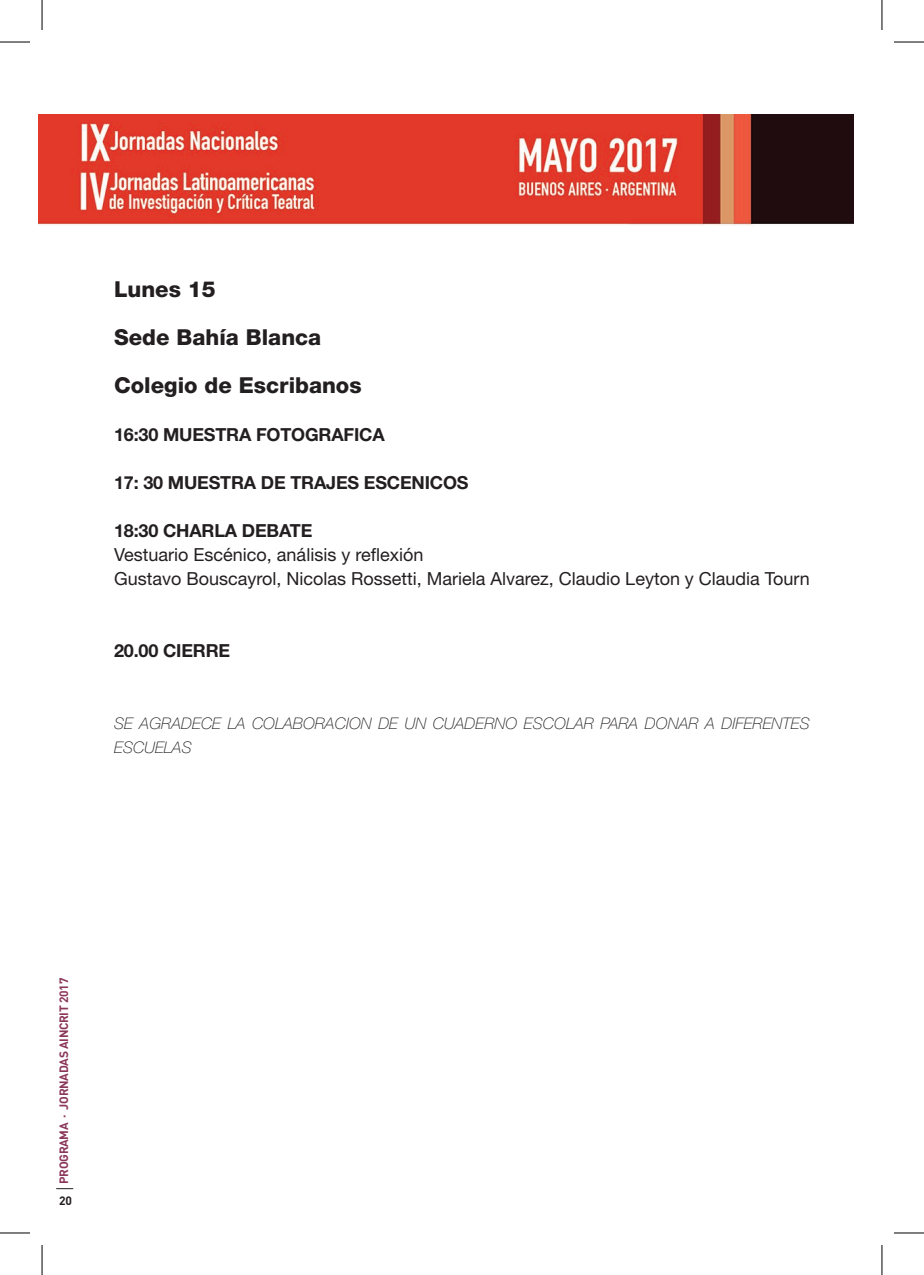
<style>
.page{position:relative;width:924px;height:1275px;background:#fff}
.page>*{position:absolute;margin:0;border:0;box-sizing:border-box;transform-origin:0 0}
.t1{font:800 22px/48px "Helvetica Neue LT Std";color:#231f20}
.t2{font:18px/24px "Helvetica Neue LT Std";color:#231f20}
.t3{font:700 18px "Helvetica Neue LT Std";letter-spacing:-.01em;color:#231f20}
.t4{font:italic 100 16px/24px "Helvetica Neue LT Std";color:#231f20}
.t5{font:700 12px "DIN";letter-spacing:-.025em;color:#8b375a}
.t6{font:700 12px "DIN";color:#231f20}
</style>
<div class="page">
<svg style="left:56px;top:1188px;width:17px;height:1px"></svg>
<img style="left:39px;top:114px;width:813px;height:112px">
<hr style="left:0;top:42px;width:30px;height:1px;background:#000">
<hr style="left:893px;top:42px;width:30px;height:1px;background:#000">
<hr style="left:0;top:1232px;width:30px;height:1px;background:#000">
<hr style="left:893px;top:1232px;width:30px;height:1px;background:#000">
<hr style="left:42px;top:0;width:1px;height:30px;background:#000">
<hr style="left:42px;top:1245px;width:1px;height:30px;background:#000">
<hr style="left:881px;top:0;width:1px;height:30px;background:#000">
<hr style="left:881px;top:1245px;width:1px;height:30px;background:#000">
<p class="t1" style="left:114px;top:265px;width:249px">Lunes 15<br>Sede Bahía Blanca<br>Colegio de Escribanos</p>
<p class="t3" style="left:114px;top:424px;width:272px">16:30 MUESTRA FOTOGRAFICA</p>
<p class="t3" style="left:114px;top:472px;width:356px">17: 30 MUESTRA DE TRAJES ESCENICOS</p>
<p class="t3" style="left:114px;top:520px;width:200px">18:30 CHARLA DEBATE</p>
<p class="t2" style="left:114px;top:543px;width:697px">Vestuario Escénico, análisis y reflexión<br>Gustavo Bouscayrol, Nicolas Rossetti, Mariela Alvarez, Claudio Leyton y Claudia Tourn</p>
<p class="t3" style="left:114px;top:640px;width:118px">20.00 CIERRE</p>
<p class="t4" style="left:114px;top:711px;width:697px">SE AGRADECE LA COLABORACION DE UN CUADERNO ESCOLAR PARA DONAR A DIFERENTES<br>ESCUELAS</p>
<p class="t5" style="left:56px;top:1184px;width:208px;rotate:-90deg">PROGRAMA · JORNADAS AINCRIT 2017</p>
<p class="t6" style="left:59px;top:1192px;width:15px">20</p>
</div>
